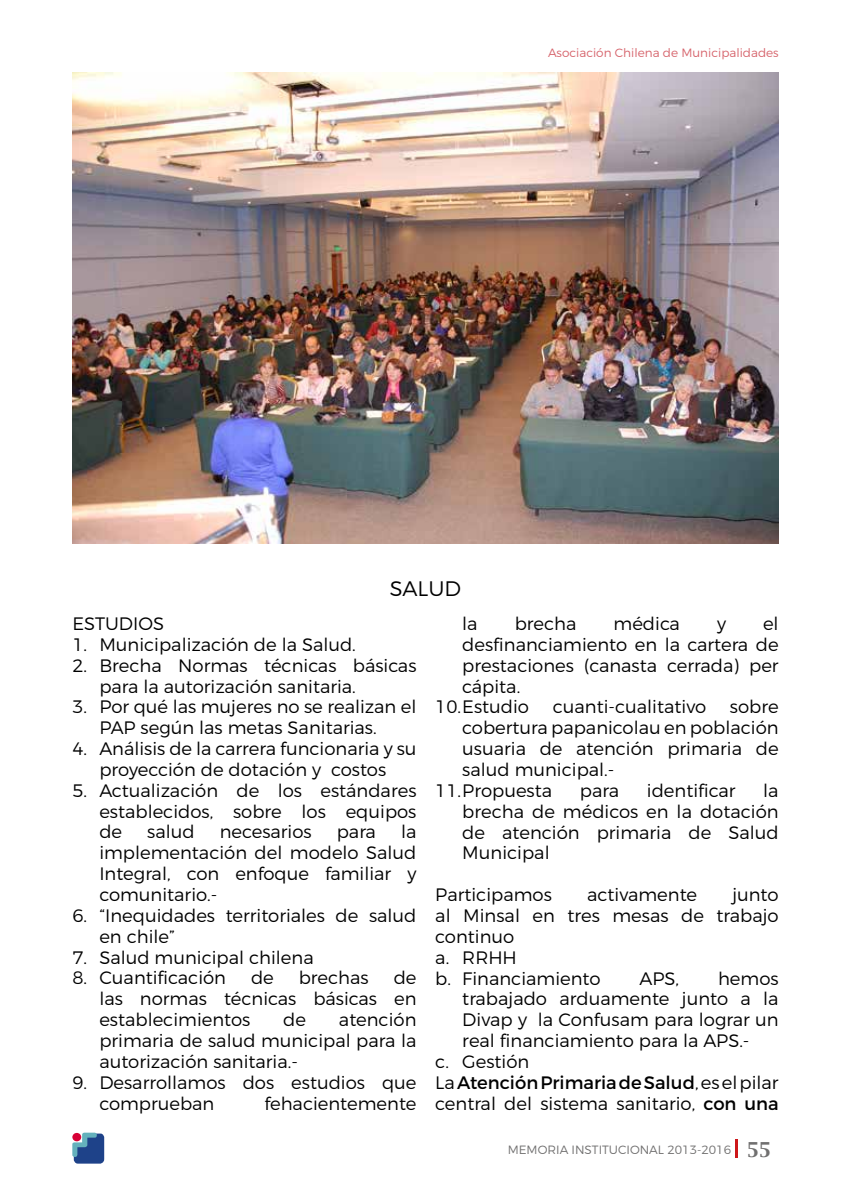
<style>
.page{position:relative;width:851px;height:1191px;background:#fff}
.page>*{position:absolute;margin:0;border:0;box-sizing:border-box;transform-origin:0 0}
.t1{font:300 21px "Montserrat";color:#000}
.t2{font:300 18px/20.9px "Montserrat";color:#000}
.t3{font:18px "Montserrat";color:#000}
.t4{font:300 12px "Montserrat";color:#d6636b}
.t5{font:300 12px "Montserrat";color:#706f6f}
.s1{font-weight:300}
.s2{font-weight:400}
.s3{font-family:"Capitals";font-weight:400;font-size:18px}
</style>
<div class="page">
<svg style="left:735px;top:1139px;width:2px;height:18px"></svg>
<svg style="left:72px;top:1132px;width:32px;height:31px"></svg>
<img style="left:72px;top:72px;width:706px;height:472px">
<p class="t4" style="left:548px;top:45px;width:232px">Asociación Chilena de Municipalidades</p>
<p class="t1" style="left:390px;top:575px;width:73px">SALUD</p>
<p class="t2" style="left:72px;top:613px;width:93px">ESTUDIOS</p>
<p class="t2" style="left:72px;top:633px;width:285px">1. Municipalización de la Salud.</p>
<p class="t2" style="left:99px;top:654px;width:318px;text-indent:-27px">2. Brecha Normas técnicas básicas para la autorización sanitaria.</p>
<p class="t2" style="left:99px;top:696px;width:318px;text-indent:-27px">3. Por qué las mujeres no se realizan el<br>PAP según las metas Sanitarias.</p>
<p class="t2" style="left:72px;top:738px;width:345px;text-align:center">4. Análisis de la carrera funcionaria y su proyección de dotación y costos</p>
<p class="t2" style="left:99px;top:779px;width:318px;text-align:justify;text-indent:-27px">5. Actualización de los estándares establecidos, sobre los equipos de</p>
<p class="t2" style="left:99px;top:821px;width:318px;text-align:justify;text-indent:301px">la implementación del modelo Salud Integral, con enfoque familiar y comunitario.-</p>
<p class="t2" style="left:99px;top:904px;width:318px;text-indent:-27px">6. “Inequidades territoriales de salud en chile”</p>
<p class="t2" style="left:72px;top:946px;width:243px">7. Salud municipal chilena</p>
<p class="t2" style="left:72px;top:967px;width:155px">8. Cuantificación</p>
<p class="t2" style="left:251px;top:967px;width:24px">de</p>
<p class="t2" style="left:299px;top:967px;width:72px">brechas</p>
<p class="t2" style="left:147px;top:821px;width:49px">salud</p>
<p class="t2" style="left:220px;top:821px;width:93px">necesarios</p>
<p class="t2" style="left:337px;top:821px;width:41px">para</p>
<p class="t2" style="left:99px;top:967px;width:318px;text-align:justify;text-indent:294px">de las normas técnicas básicas en establecimientos</p>
<p class="t2" style="left:99px;top:1009px;width:318px;text-align:justify;text-indent:239px">atención primaria de salud municipal para la autorización sanitaria.-</p>
<p class="t2" style="left:99px;top:1071px;width:318px;text-indent:-27px">9. Desarrollamos dos estudios que comprueban</p>
<p class="t2" style="left:283px;top:1009px;width:24px">de</p>
<p class="t2" style="left:264px;top:1092px;width:153px">fehacientemente</p>
<p class="t2" style="left:462px;top:613px;width:17px">la</p>
<p class="t2" style="left:514px;top:613px;width:63px">brecha</p>
<p class="t2" style="left:613px;top:613px;width:68px">médica</p>
<p class="t2" style="left:717px;top:613px;width:11px">y</p>
<p class="t2" style="left:763px;top:613px;width:17px">el</p>
<p class="t2" style="left:462px;top:633px;width:318px">desfinanciamiento en la cartera de</p>
<p class="t2" style="left:462px;top:654px;width:318px">prestaciones (canasta cerrada) per</p>
<p class="t2" style="left:462px;top:675px;width:59px">cápita.</p>
<p class="t2" style="left:435px;top:696px;width:95px">10.Estudio</p>
<p class="t2" style="left:552px;top:696px;width:155px">cuanti-cualitativo</p>
<p class="t2" style="left:729px;top:696px;width:50px">sobre</p>
<p class="t2" style="left:462px;top:717px;width:318px">cobertura papanicolau en población</p>
<p class="t2" style="left:462px;top:738px;width:318px">usuaria de atención primaria de</p>
<p class="t2" style="left:462px;top:759px;width:153px">salud municipal.-</p>
<p class="t2" style="left:435px;top:779px;width:118px">11.Propuesta</p>
<p class="t2" style="left:580px;top:779px;width:41px">para</p>
<p class="t2" style="left:646px;top:779px;width:90px">identificar</p>
<p class="t2" style="left:462px;top:779px;width:318px;text-align:justify;text-indent:301px">la brecha de médicos en la dotación de atención primaria de Salud Municipal</p>
<p class="t2" style="left:435px;top:884px;width:118px">Participamos</p>
<p class="t2" style="left:587px;top:884px;width:112px">activamente</p>
<p class="t2" style="left:435px;top:884px;width:345px;text-indent:297px">junto al Minsal en tres mesas de trabajo continuo<br>a. RRHH<br>b. Financiamiento</p>
<p class="t2" style="left:639px;top:967px;width:41px">APS,</p>
<p class="t2" style="left:718px;top:967px;width:62px">hemos</p>
<p class="t2" style="left:462px;top:988px;width:318px">trabajado arduamente junto a la</p>
<p class="t2" style="left:462px;top:1009px;width:318px">Divap y la Confusam para lograr un</p>
<p class="t2" style="left:462px;top:1030px;width:288px">real financiamiento para la APS.-</p>
<p class="t2" style="left:435px;top:1050px;width:96px">c. Gestión</p>
<p class="t3" style="left:435px;top:1071px;width:345px"><span class="s1">La</span> Atención Primaria de Salud<span class="s1">, es el pilar</span></p>
<p class="t2" style="left:435px;top:1092px;width:345px">central del sistema sanitario, <span class="s2">con una</span></p>
<p class="t5" style="left:507px;top:1142px;width:265px">MEMORIA INSTITUCIONAL 2013-2016 <span class="s3">55</span></p>
</div>
